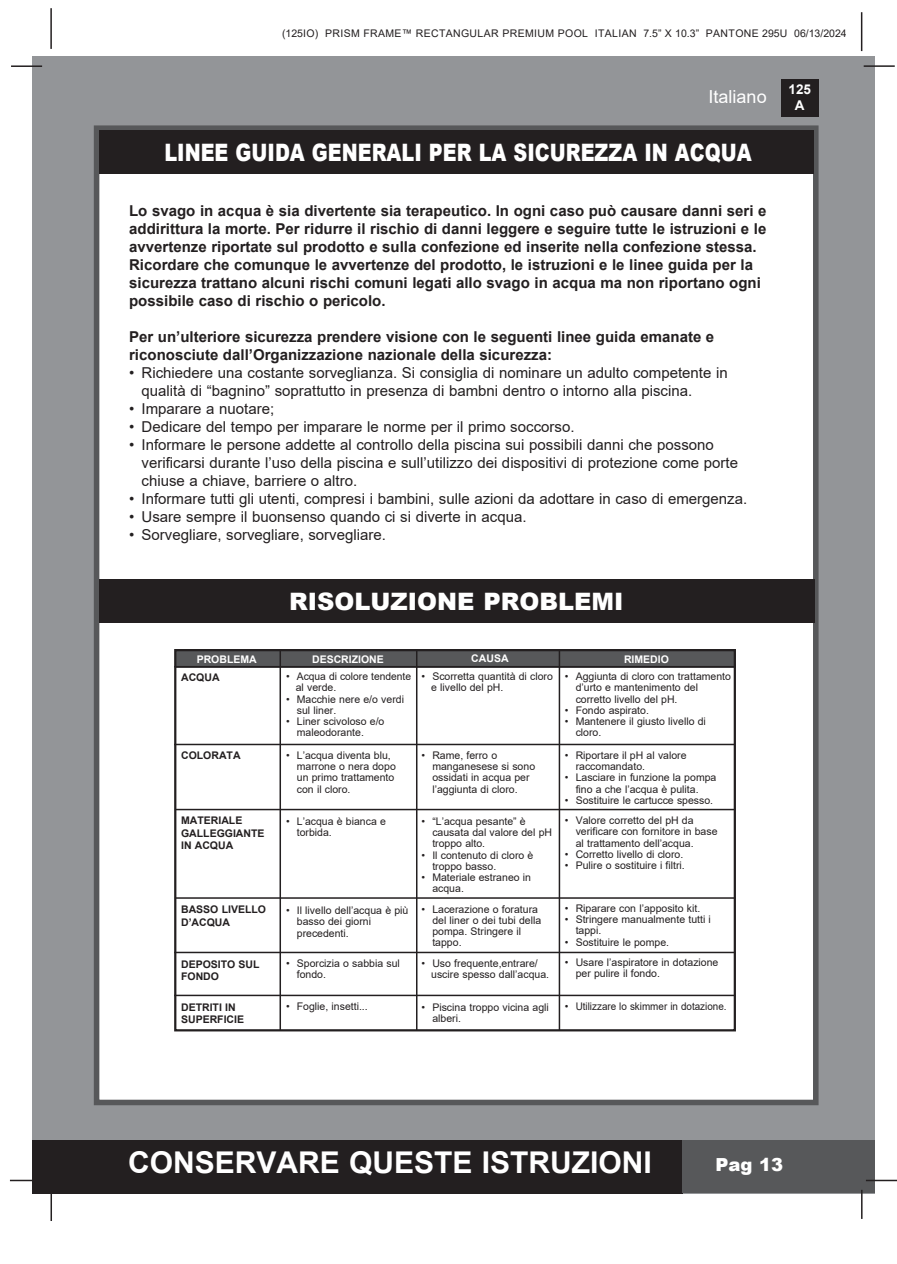
<style>
.page{position:relative;width:897px;height:1264px;background:#fff}
.page>*{position:absolute;margin:0;border:0;box-sizing:border-box;transform-origin:0 0}
.t1{font:700 30px "Arial";color:#fff}
.t2{font:900 24px "Arial";color:#fff;scale:.8 1}
.t3{font:900 24px "Arial";color:#fff}
.t4{font:18px "Arial";color:#fff}
.t5{font:900 18px "Arial";color:#fff}
.t6{font:15px "Arial";color:#231f20}
.t7{font:700 15px "Arial";color:#231f20}
.t8{font:700 13.5px/16.2px "Arial";color:#fff;text-align:center}
.t9{font:10.5px/11.2px "Arial";color:#231f20}
.t10{font:700 10.5px "Arial";color:#231f20}
.t11{font:10.5px "Arial";letter-spacing:.035em;color:#231f20}
.t12{font:700 10.5px "Arial";color:#fff}
</style>
<div class="page">
<div style="left:33px;top:56px;width:842px;height:1137px;background:#939598"></div>
<div style="left:780px;top:79px;width:38px;height:38px;background:#231f20"></div>
<hr style="left:863px;top:65px;width:31px;height:2px;background:#231f20">
<hr style="left:50px;top:8px;width:2px;height:41px;background:#231f20">
<hr style="left:860px;top:12px;width:2px;height:39px;background:#231f20">
<div style="left:33px;top:1140px;width:650px;height:53px;background:#231f20"></div>
<div style="left:682px;top:1140px;width:193px;height:53px;background:#57585a"></div>
<hr style="left:865px;top:1179px;width:31px;height:2px;background:#231f20">
<hr style="left:860px;top:1189px;width:2px;height:30px;background:#231f20">
<hr style="left:50px;top:1190px;width:2px;height:31px;background:#231f20">
<hr style="left:10px;top:1179px;width:31px;height:2px;background:#231f20">
<hr style="left:11px;top:65px;width:31px;height:2px;background:#231f20">
<div style="left:94px;top:125px;width:724px;height:980px;background:#fff;border:6px solid #57585a"></div>
<div style="left:99px;top:130px;width:714px;height:44px;background:#231f20"></div>
<div style="left:99px;top:579px;width:715px;height:44px;background:#231f20"></div>
<div style="left:175px;top:649px;width:560px;height:19px;background:#57585a"></div>
<div style="left:174px;top:649px;width:561px;height:382px;border:2px solid #231f20"></div>
<hr style="left:174px;top:951px;width:561px;height:2px;background:#231f20">
<hr style="left:175px;top:897px;width:560px;height:1px;background:#231f20">
<hr style="left:174px;top:994px;width:561px;height:2px;background:#231f20">
<hr style="left:175px;top:809px;width:560px;height:1px;background:#231f20">
<hr style="left:174px;top:743px;width:560px;height:2px;background:#231f20">
<hr style="left:279px;top:649px;width:2px;height:382px;background:#231f20">
<hr style="left:416px;top:650px;width:1px;height:381px;background:#231f20">
<hr style="left:558px;top:650px;width:2px;height:380px;background:#231f20">
<hr style="left:174px;top:666px;width:561px;height:1px;background:#231f20">
<p class="t11" style="left:282px;top:26px;width:566px">(125IO) PRISM FRAME™ RECTANGULAR PREMIUM POOL ITALIAN 7.5” X 10.3” PANTONE 295U 06/13/2024</p>
<h3 class="t4" style="left:708px;top:84px;width:60px">Italiano</h3>
<p class="t2" style="left:164px;top:135px;width:735px">LINEE GUIDA GENERALI PER LA SICUREZZA IN ACQUA</p>
<p class="t7" style="left:129px;top:200px;width:638px">Lo svago in acqua è sia divertente sia terapeutico. In ogni caso può causare danni seri e</p>
<p class="t7" style="left:129px;top:218px;width:638px">addirittura la morte. Per ridurre il rischio di danni leggere e seguire tutte le istruzioni e le</p>
<p class="t7" style="left:129px;top:236px;width:629px">avvertenze riportate sul prodotto e sulla confezione ed inserite nella confezione stessa.</p>
<p class="t7" style="left:129px;top:254px;width:625px">Ricordare che comunque le avvertenze del prodotto, le istruzioni e le linee guida per la</p>
<p class="t7" style="left:129px;top:272px;width:633px">sicurezza trattano alcuni rischi comuni legati allo svago in acqua ma non riportano ogni</p>
<p class="t7" style="left:129px;top:290px;width:258px">possibile caso di rischio o pericolo.</p>
<p class="t7" style="left:129px;top:326px;width:586px">Per un’ulteriore sicurezza prendere visione con le seguenti linee guida emanate e</p>
<p class="t7" style="left:129px;top:344px;width:424px">riconosciute dall’Organizzazione nazionale della sicurezza:</p>
<p class="t6" style="left:129px;top:362px;width:600px">• Richiedere una costante sorveglianza. Si consiglia di nominare un adulto competente in</p>
<p class="t6" style="left:142px;top:380px;width:552px">qualità di “bagnino” soprattutto in presenza di bambni dentro o intorno alla piscina.</p>
<p class="t6" style="left:129px;top:398px;width:147px">• Imparare a nuotare;</p>
<p class="t6" style="left:129px;top:416px;width:447px">• Dedicare del tempo per imparare le norme per il primo soccorso.</p>
<p class="t6" style="left:129px;top:434px;width:586px">• Informare le persone addette al controllo della piscina sui possibili danni che possono</p>
<p class="t6" style="left:142px;top:452px;width:598px">verificarsi durante l’uso della piscina e sull’utilizzo dei dispositivi di protezione come porte</p>
<p class="t6" style="left:142px;top:470px;width:217px">chiuse a chiave, barriere o altro.</p>
<p class="t6" style="left:129px;top:488px;width:619px">• Informare tutti gli utenti, compresi i bambini, sulle azioni da adottare in caso di emergenza.</p>
<p class="t6" style="left:129px;top:506px;width:399px">• Usare sempre il buonsenso quando ci si diverte in acqua.</p>
<p class="t6" style="left:129px;top:524px;width:258px">• Sorvegliare, sorvegliare, sorvegliare.</p>
<p class="t3" style="left:289px;top:583px;width:336px">RISOLUZIONE PROBLEMI</p>
<p class="t12" style="left:197px;top:651px;width:62px">PROBLEMA</p>
<p class="t12" style="left:312px;top:651px;width:73px">DESCRIZIONE</p>
<p class="t12" style="left:471px;top:651px;width:39px">CAUSA</p>
<p class="t12" style="left:624px;top:651px;width:46px">RIMEDIO</p>
<p class="t10" style="left:181px;top:670px;width:40px">ACQUA</p>
<p class="t9" style="left:421px;top:670px;width:133px">• Scorretta quantità di cloro</p>
<p class="t9" style="left:431px;top:682px;width:74px">e livello del pH.</p>
<p class="t9" style="left:286px;top:670px;width:126px">• Acqua di colore tendente</p>
<p class="t9" style="left:296px;top:682px;width:42px">al verde.</p>
<p class="t9" style="left:286px;top:693px;width:119px">• Macchie nere e/o verdi</p>
<p class="t9" style="left:297px;top:704px;width:41px">sul liner.</p>
<p class="t9" style="left:286px;top:715px;width:100px">• Liner scivoloso e/o</p>
<p class="t9" style="left:297px;top:727px;width:69px">maleodorante.</p>
<p class="t9" style="left:286px;top:749px;width:106px">• L’acqua diventa blu,</p>
<p class="t9" style="left:297px;top:760px;width:100px">marrone o nera dopo</p>
<p class="t9" style="left:297px;top:772px;width:99px">un primo trattamento</p>
<p class="t9" style="left:297px;top:783px;width:55px">con il cloro.</p>
<p class="t9" style="left:286px;top:815px;width:101px">• L’acqua è bianca e</p>
<p class="t9" style="left:297px;top:826px;width:37px">torbida.</p>
<p class="t9" style="left:565px;top:670px;width:168px">• Aggiunta di cloro con trattamento</p>
<p class="t9" style="left:575px;top:682px;width:124px">d’urto e mantenimento del</p>
<p class="t9" style="left:575px;top:693px;width:103px">corretto livello del pH.</p>
<p class="t9" style="left:565px;top:704px;width:86px">• Fondo aspirato.</p>
<p class="t9" style="left:575px;top:715px;width:132px;text-indent:-11px">• Mantenere il giusto livello di cloro.</p>
<p class="t9" style="left:565px;top:749px;width:123px">• Riportare il pH al valore</p>
<p class="t9" style="left:575px;top:760px;width:71px">raccomandato.</p>
<p class="t9" style="left:565px;top:772px;width:153px">• Lasciare in funzione la pompa</p>
<p class="t9" style="left:575px;top:783px;width:124px">fino a che l’acqua è pulita.</p>
<p class="t9" style="left:565px;top:794px;width:150px">• Sostituire le cartucce spesso.</p>
<p class="t9" style="left:565px;top:814px;width:130px">• Valore corretto del pH da</p>
<p class="t9" style="left:575px;top:826px;width:143px">verificare con fornitore in base</p>
<p class="t9" style="left:575px;top:837px;width:119px">al trattamento dell’acqua.</p>
<p class="t9" style="left:565px;top:848px;width:120px">• Corretto livello di cloro.</p>
<p class="t9" style="left:565px;top:859px;width:121px">• Pulire o sostituire i filtri.</p>
<p class="t9" style="left:565px;top:902px;width:137px">• Riparare con l’apposito kit.</p>
<p class="t9" style="left:565px;top:913px;width:147px">• Stringere manualmente tutti i</p>
<p class="t9" style="left:575px;top:925px;width:27px">tappi.</p>
<p class="t9" style="left:565px;top:936px;width:106px">• Sostituire le pompe.</p>
<p class="t9" style="left:565px;top:956px;width:155px">• Usare l’aspiratore in dotazione</p>
<p class="t9" style="left:575px;top:967px;width:86px">per pulire il fondo.</p>
<p class="t9" style="left:565px;top:1000px;width:163px">• Utilizzare lo skimmer in dotazione.</p>
<p class="t10" style="left:181px;top:747px;width:61px">COLORATA</p>
<p class="t9" style="left:421px;top:749px;width:77px">• Rame, ferro o</p>
<p class="t9" style="left:432px;top:760px;width:104px">manganesese si sono</p>
<p class="t9" style="left:432px;top:772px;width:99px">ossidati in acqua per</p>
<p class="t9" style="left:432px;top:783px;width:87px">l’aggiunta di cloro.</p>
<p class="t9" style="left:421px;top:815px;width:106px">• “L’acqua pesante” è</p>
<p class="t9" style="left:432px;top:826px;width:121px">causata dal valore del pH</p>
<p class="t9" style="left:432px;top:838px;width:54px">troppo alto.</p>
<p class="t9" style="left:421px;top:849px;width:113px">• Il contenuto di cloro è</p>
<p class="t9" style="left:432px;top:860px;width:65px">troppo basso.</p>
<p class="t9" style="left:421px;top:871px;width:111px">• Materiale estraneo in</p>
<p class="t9" style="left:432px;top:883px;width:33px">acqua.</p>
<p class="t9" style="left:421px;top:903px;width:118px">• Lacerazione o foratura</p>
<p class="t9" style="left:432px;top:914px;width:110px">del liner o dei tubi della</p>
<p class="t9" style="left:432px;top:925px;width:90px">pompa. Stringere il</p>
<p class="t9" style="left:432px;top:937px;width:31px">tappo.</p>
<p class="t9" style="left:421px;top:957px;width:118px">• Uso frequente,entrare/</p>
<p class="t9" style="left:431px;top:968px;width:119px">uscire spesso dall’acqua.</p>
<p class="t9" style="left:421px;top:1001px;width:129px">• Piscina troppo vicina agli</p>
<p class="t9" style="left:432px;top:1012px;width:30px">alberi.</p>
<p class="t10" style="left:181px;top:813px;width:63px">MATERIALE</p>
<p class="t10" style="left:181px;top:825px;width:85px">GALLEGGIANTE</p>
<p class="t10" style="left:181px;top:838px;width:54px">IN ACQUA</p>
<p class="t10" style="left:181px;top:902px;width:86px">BASSO LIVELLO</p>
<p class="t10" style="left:181px;top:915px;width:50px">D’ACQUA</p>
<p class="t10" style="left:181px;top:956px;width:80px">DEPOSITO SUL</p>
<p class="t10" style="left:181px;top:969px;width:39px">FONDO</p>
<p class="t10" style="left:181px;top:999px;width:56px">DETRITI IN</p>
<p class="t10" style="left:181px;top:1012px;width:65px">SUPERFICIE</p>
<p class="t9" style="left:286px;top:904px;width:124px">• Il livello dell’acqua è più</p>
<p class="t9" style="left:297px;top:916px;width:76px">basso dei giorni</p>
<p class="t9" style="left:297px;top:927px;width:53px">precedenti.</p>
<p class="t9" style="left:286px;top:957px;width:115px">• Sporcizia o sabbia sul</p>
<p class="t9" style="left:297px;top:968px;width:31px">fondo.</p>
<p class="t9" style="left:286px;top:1000px;width:83px">• Foglie, insetti...</p>
<p class="t8" style="left:788px;top:81px;width:24px">125<br>A</p>
<h1 class="t1" style="left:128px;top:1141px;width:525px">CONSERVARE QUESTE ISTRUZIONI</h1>
<h3 class="t5" style="left:715px;top:1151px;width:69px">Pag 13</h3>
</div>
